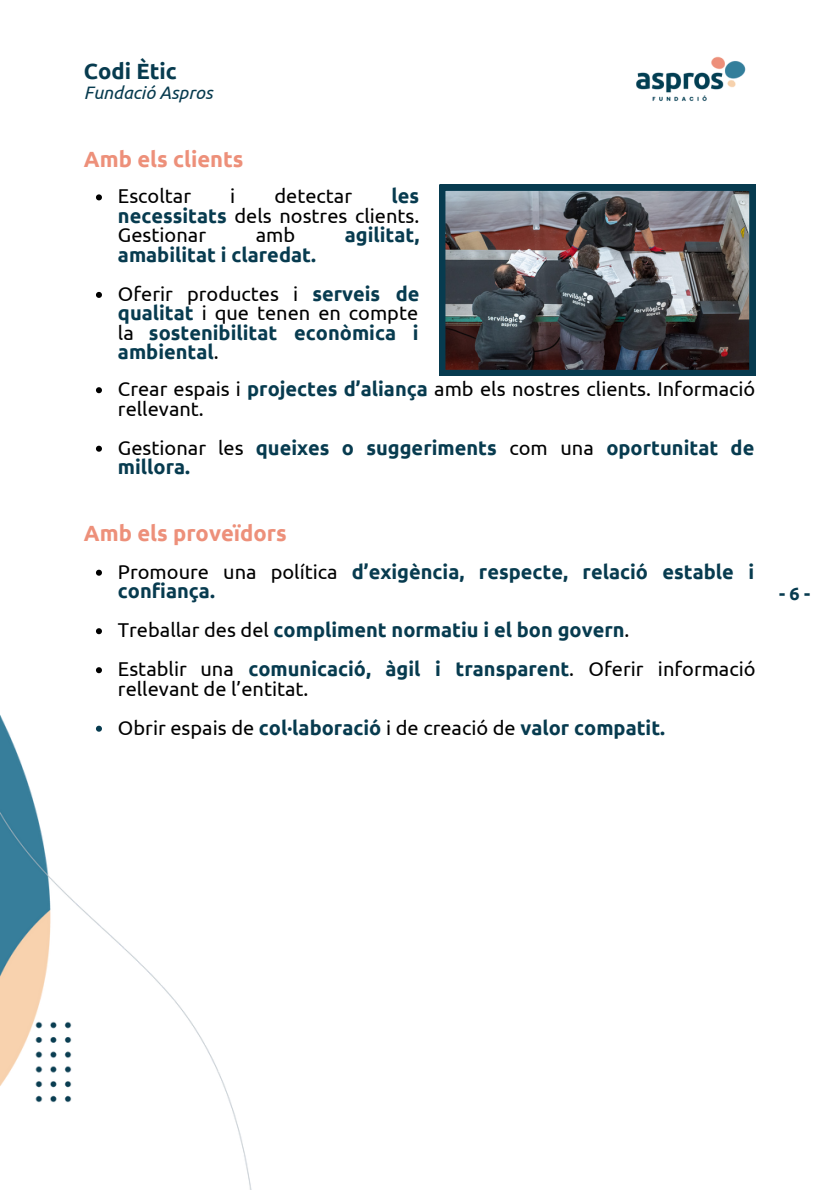
<style>
.page{position:relative;width:839px;height:1191px;background:#fff}
.page>*{position:absolute;margin:0;border:0;box-sizing:border-box;transform-origin:0 0}
.t1{font:700 22px "Ubuntu";color:#ed907a}
.t2{font:700 22px "Ubuntu";color:#073b4f}
.t3{font:700 20px/19.6px "Ubuntu";color:#073b4f}
.t4{font:20px/19.6px "Ubuntu";color:#000}
.t5{font:italic 18px "Ubuntu";color:#073b4f}
.t6{font:700 18px "Ubuntu";color:#073b4f}
.s1{font-weight:700;color:#073b4f}
.s2{font-weight:400;color:#000}
</style>
<div class="page">
<img style="left:0;top:715px;width:252px;height:475px">
<img style="left:636px;top:56px;width:110px;height:45px">
<svg style="left:96px;top:194px;width:6px;height:6px"></svg>
<svg style="left:96px;top:292px;width:6px;height:6px"></svg>
<svg style="left:96px;top:570px;width:6px;height:6px"></svg>
<svg style="left:96px;top:628px;width:6px;height:6px"></svg>
<svg style="left:96px;top:667px;width:6px;height:6px"></svg>
<svg style="left:96px;top:726px;width:6px;height:6px"></svg>
<img style="left:439px;top:185px;width:316px;height:191px">
<svg style="left:96px;top:387px;width:6px;height:6px"></svg>
<svg style="left:96px;top:446px;width:6px;height:6px"></svg>
<p class="t2" style="left:84px;top:59px;width:94px">Codi Ètic</p>
<p class="t5" style="left:84px;top:82px;width:130px">Fundació Aspros</p>
<p class="t1" style="left:84px;top:146px;width:161px">Amb els clients</p>
<p class="t4" style="left:118px;top:186px;width:303px;text-align:justify;text-indent:273px"><span class="s1">les necessitats</span> dels nostres clients.<br>Gestionar</p>
<p class="t4" style="left:118px;top:186px;width:75px">Escoltar</p>
<p class="t4" style="left:230px;top:186px;width:7px">i</p>
<p class="t4" style="left:274px;top:186px;width:79px">detectar</p>
<p class="t4" style="left:256px;top:225px;width:41px">amb</p>
<p class="t3" style="left:345px;top:225px;width:76px">agilitat,</p>
<p class="t3" style="left:118px;top:245px;width:199px">amabilitat i claredat.</p>
<p class="t3" style="left:118px;top:284px;width:303px;text-align:justify"><span class="s2">Oferir productes i</span> serveis de qualitat <span class="s2">i que tenen en compte la</span> sostenibilitat econòmica i ambiental<span class="s2">.</span></p>
<p class="t4" style="left:118px;top:379px;width:639px">Crear espais i <span class="s1">projectes d’aliança</span> amb els nostres clients. Informació rellevant.</p>
<p class="t3" style="left:118px;top:437px;width:638px"><span class="s2">Gestionar les</span> queixes o suggeriments <span class="s2">com una</span> oportunitat de millora.</p>
<p class="t1" style="left:84px;top:521px;width:204px">Amb els proveïdors</p>
<p class="t3" style="left:118px;top:561px;width:637px"><span class="s2">Promoure una política</span> d’exigència, respecte, relació estable i confiança.</p>
<p class="t3" style="left:118px;top:620px;width:513px"><span class="s2">Treballar des del</span> compliment normatiu i el bon govern<span class="s2">.</span></p>
<p class="t4" style="left:118px;top:659px;width:639px">Establir una <span class="s1">comunicació, àgil i transparent</span>. Oferir informació rellevant de l’entitat.</p>
<p class="t3" style="left:118px;top:717px;width:548px"><span class="s2">Obrir espais de</span> col·laboració <span class="s2">i de creació de</span> valor compatit.</p>
<p class="t6" style="left:779px;top:583px;width:33px">-6-</p>
</div>
